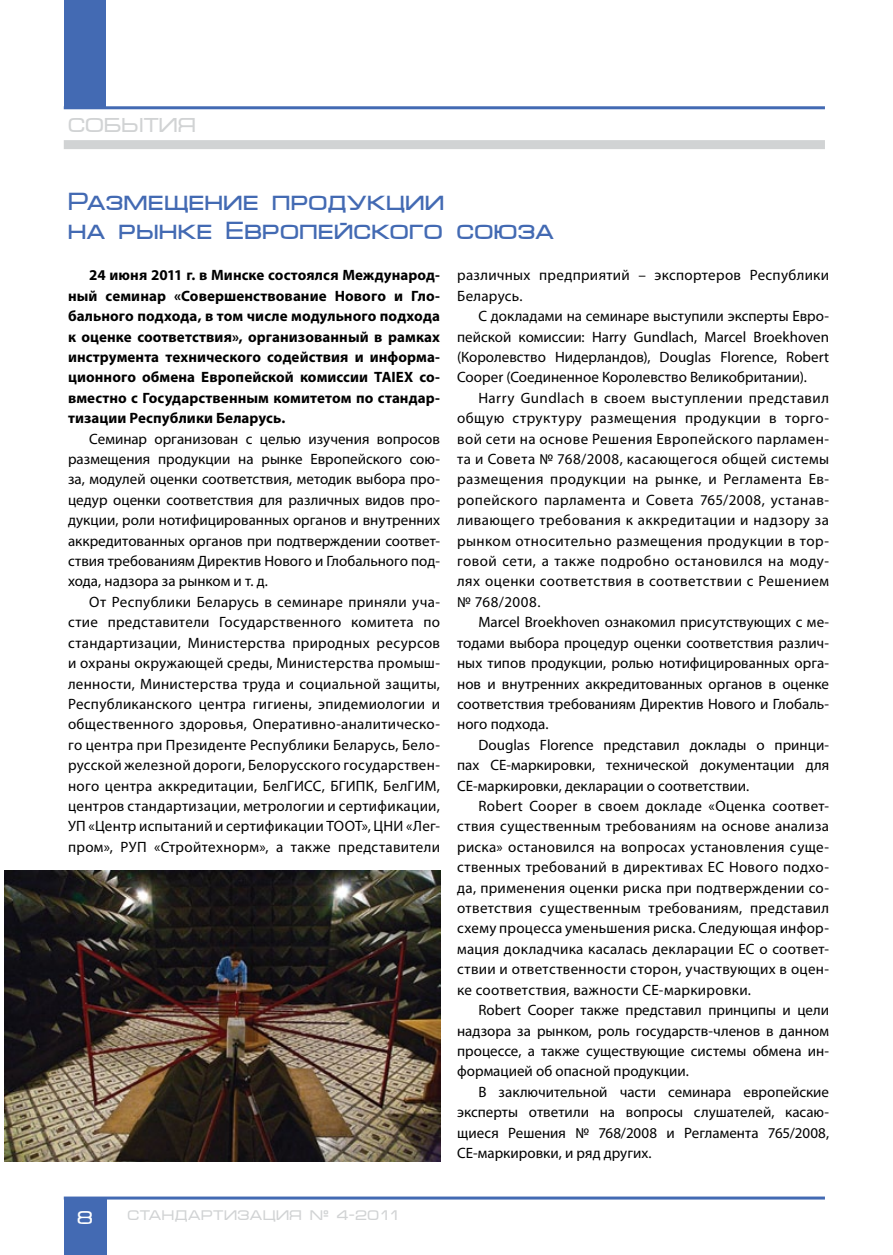
<style>
.page{position:relative;width:893px;height:1255px;background:#fff}
.page>*{position:absolute;margin:0;border:0;box-sizing:border-box;transform-origin:0 0}
.t1{font:24px/28.8px "Micra Di";letter-spacing:.005em;color:#436ab3}
.t2{font:19.5px "Micra Di";letter-spacing:-.015em;color:#d1d3d4}
.t3{font:18px "Micra Di";color:#fff}
.t4{font:15px/20.4px "Myriad Pro";letter-spacing:.005em;color:#000;text-align:justify}
.t5{font:700 15px/20.4px "Myriad Pro";letter-spacing:.005em;color:#000;text-align:justify}
.t6{font:13.5px "Micra Di";letter-spacing:.01em;color:#d1d3d4}
</style>
<div class="page">
<div style="left:64px;top:0;width:42px;height:108px;background:#436ab3"></div>
<hr style="left:64px;top:106px;width:761px;height:3px;background:#436ab3">
<div style="left:64px;top:140px;width:761px;height:9px;background:#d1d3d4"></div>
<div style="left:64px;top:1197px;width:42px;height:57px;background:#436ab3"></div>
<hr style="left:64px;top:1196px;width:761px;height:3px;background:#436ab3">
<img style="left:4px;top:870px;width:436px;height:291px">
<h2 class="t2" style="left:68px;top:114px;width:130px">События</h2>
<h1 class="t1" style="left:68px;top:186px;width:488px">Размещение продукции<br>на рынке Европейского союза</h1>
<p class="t4" style="left:457px;top:265px;width:373px">различных предприятий – экспортеров Республики<br>Беларусь.</p>
<p class="t4" style="left:457px;top:306px;width:374px;text-indent:21px">С докладами на семинаре выступили эксперты Евро&shy;пейской комиссии: Harry Gundlach, Marcel Broekhoven (Королевство Нидерландов), Douglas Florence, Robert Cooper (Соединенное Королевство Великобритании).</p>
<p class="t4" style="left:457px;top:387px;width:374px;text-indent:21px">Harry Gundlach в своем выступлении представил общую структуру размещения продукции в торго&shy;вой сети на основе Решения Европейского парламен&shy;та и Совета № 768/2008, касающегося общей системы размещения продукции на рынке, и Регламента Ев&shy;ропейского парламента и Совета 765/2008, устанав&shy;ливающего требования к аккредитации и надзору за рынком относительно размещения продукции в тор&shy;говой сети, а также подробно остановился на моду&shy;лях оценки соответствия в соответствии с Решением № 768/2008.</p>
<p class="t4" style="left:457px;top:612px;width:374px;text-indent:21px">Marcel Broekhoven ознакомил присутствующих с ме&shy;тодами выбора процедур оценки соответствия различ&shy;ных типов продукции, ролью нотифицированных орга&shy;нов и внутренних аккредитованных органов в оценке соответствия требованиям Директив Нового и Глобаль&shy;ного подхода.</p>
<p class="t4" style="left:457px;top:734px;width:374px;text-indent:21px">Douglas Florence представил доклады о принци&shy;пах СЕ-маркировки, технической документации для CE-маркировки, декларации о соответствии.</p>
<p class="t4" style="left:457px;top:795px;width:374px;text-indent:21px">Robert Cooper в своем докладе «Оценка соответ&shy;ствия существенным требованиям на основе анализа риска» остановился на вопросах установления суще&shy;ственных требований в директивах ЕС Нового подхо&shy;да, применения оценки риска при подтверждении со&shy;ответствия существенным требованиям, представил схему процесса уменьшения риска. Следующая инфор&shy;мация докладчика касалась декларации ЕС о соответ&shy;ствии и ответственности сторон, участвующих в оцен&shy;ке соответствия, важности СЕ-маркировки.</p>
<p class="t4" style="left:457px;top:999px;width:374px;text-indent:21px">Robert Cooper также представил принципы и цели надзора за рынком, роль государств-членов в данном процессе, а также существующие системы обмена ин&shy;формацией об опасной продукции.</p>
<p class="t4" style="left:457px;top:1081px;width:374px;text-indent:21px">В заключительной части семинара европейские эксперты ответили на вопросы слушателей, касаю&shy;щиеся Решения № 768/2008 и Регламента 765/2008, CE-маркировки, и ряд других.</p>
<p class="t5" style="left:68px;top:264px;width:374px;text-indent:21px">24 июня 2011 г. в Минске состоялся Международ&shy;ный семинар «Совершенствование Нового и Гло&shy;бального подхода, в том числе модульного подхода к оценке соответствия», организованный в рамках инструмента технического содействия и информа&shy;ционного обмена Европейской комиссии TAIEX со&shy;вместно с Государственным комитетом по стандар&shy;тизации Республики Беларусь.</p>
<p class="t4" style="left:68px;top:428px;width:374px;text-indent:21px">Семинар организован с целью изучения вопросов размещения продукции на рынке Европейского сою&shy;за, модулей оценки соответствия, методик выбора про&shy;цедур оценки соответствия для различных видов про&shy;дукции, роли нотифицированных органов и внутренних аккредитованных органов при подтверждении соответ&shy;ствия требованиям Директив Нового и Глобального под&shy;хода, надзора за рынком и т. д.</p>
<p class="t4" style="left:68px;top:591px;width:374px;text-indent:21px">От Республики Беларусь в семинаре приняли уча&shy;стие представители Государственного комитета по стандартизации, Министерства природных ресурсов и охраны окружающей среды, Министерства промыш&shy;ленности, Министерства труда и социальной защиты, Республиканского центра гигиены, эпидемиологии и общественного здоровья, Оперативно-аналитическо&shy;го центра при Президенте Республики Беларусь, Бело&shy;русской железной дороги, Белорусского государствен&shy;ного центра аккредитации, БелГИСС, БГИПК, БелГИМ, центров стандартизации, метрологии и сертификации, УП «Центр испытаний и сертификации ТООТ», ЦНИ «Лег&shy;пром», РУП «Стройтехнорм», а также представители</p>
<p class="t3" style="left:77px;top:1206px;width:18px">8</p>
<p class="t6" style="left:128px;top:1206px;width:275px">стандартизация № 4-2011</p>
</div>
